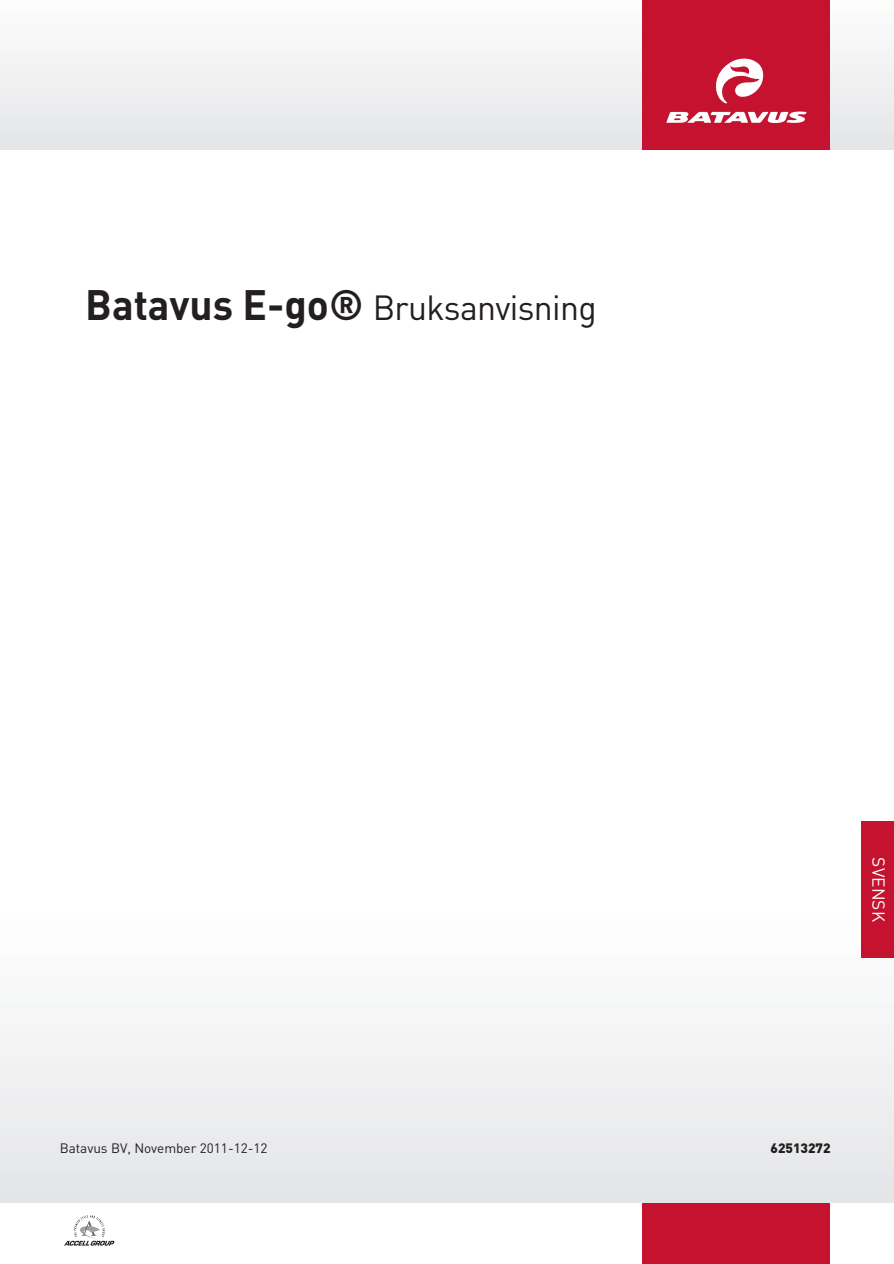
<style>
.page{position:relative;width:894px;height:1264px;background:#fff}
.page>*{position:absolute;margin:0;border:0;box-sizing:border-box;transform-origin:0 0}
.t1{font:34.5px "DIN";letter-spacing:-.02em;color:#231f20}
.t2{font:17.25px "DIN";letter-spacing:.005em;color:#fff}
.t3{font:13.5px "DIN";color:#231f20}
.t4{font:900 13.5px "DIN";color:#231f20}
.s1{font-weight:700;font-size:42px}
</style>
<div class="page">
<div style="left:0;top:0;width:894px;height:149px;background:#f1f1f2"></div>
<div style="left:642px;top:1201px;width:187px;height:62px;background:#c4122f"></div>
<div style="left:642px;top:0;width:187px;height:149px;background:#c4122f"></div>
<svg style="left:666px;top:111px;width:140px;height:12px"></svg>
<svg style="left:716px;top:58px;width:48px;height:46px"></svg>
<svg style="left:64px;top:1215px;width:50px;height:30px"></svg>
<div style="left:0;top:894px;width:894px;height:307px;background:linear-gradient(to bottom,#fff,#e4e5e8)"></div>
<div style="left:861px;top:821px;width:33px;height:136px;background:#c4122f"></div>
<h1 class="t1" style="left:85px;top:295px;width:513px"><span class="s1">Batavus E-go®</span> Bruksanvisning</h1>
<p class="t2" style="left:884px;top:856px;width:66px;rotate:90deg">SVENSK</p>
<p class="t3" style="left:60px;top:1143px;width:209px">Batavus BV, November 2011-12-12</p>
<p class="t4" style="left:770px;top:1138px;width:62px">62513272</p>
</div>
